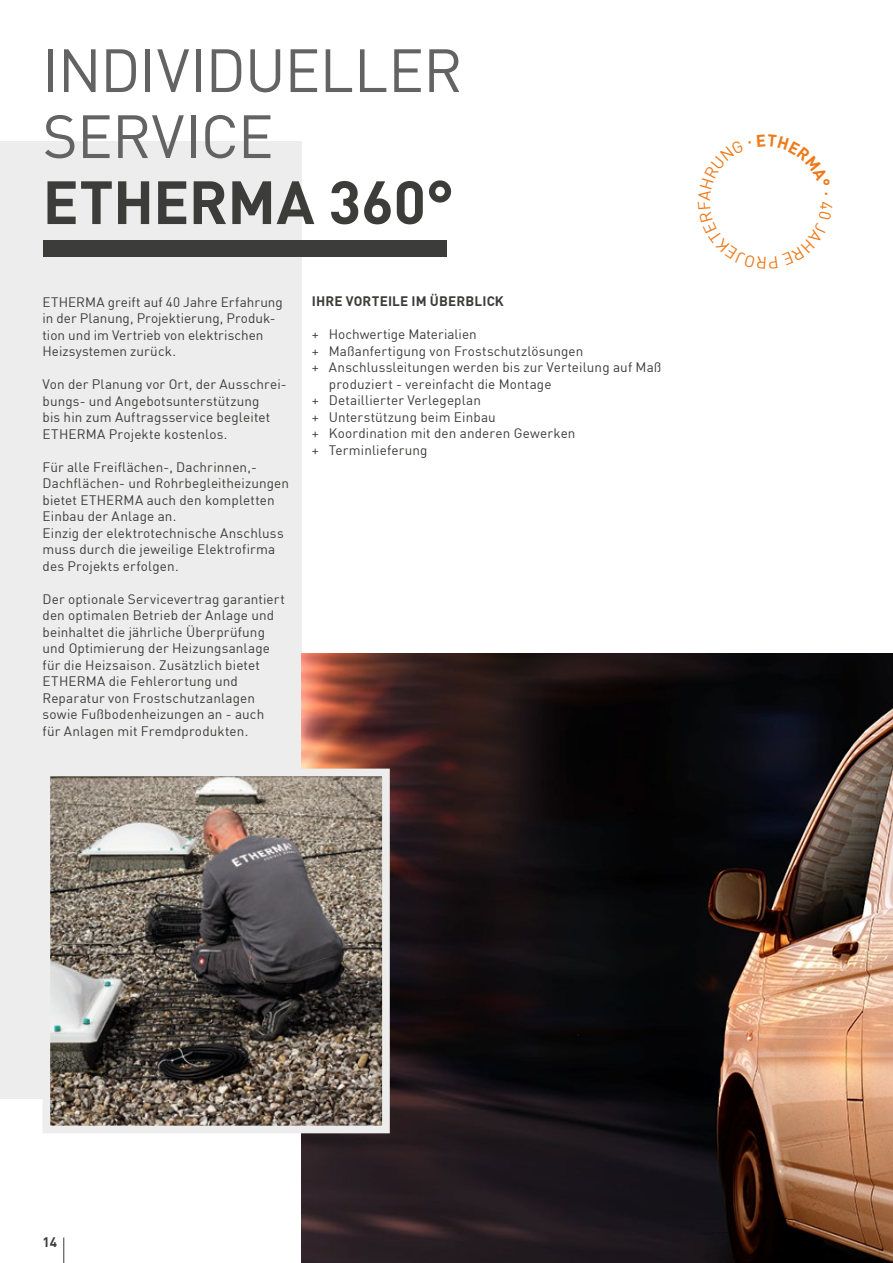
<style>
.page{position:relative;width:893px;height:1263px;background:#fff}
.page>*{position:absolute;margin:0;border:0;box-sizing:border-box;transform-origin:0 0}
.t1{font:60px/66px "DIN";letter-spacing:-.015em;color:#646363}
.t2{font:700 60px "DIN";letter-spacing:-.005em;color:#3c3c3b}
.t3{font:13.5px/16.5px "DIN";letter-spacing:.01em;color:#3c3c3b}
.t4{font:700 13.5px "DIN";letter-spacing:.01em;color:#3c3c3b}
</style>
<div class="page">
<svg style="left:63px;top:1237px;width:1px;height:26px"></svg>
<div style="left:0;top:142px;width:301px;height:957px;background:#ededed"></div>
<div style="left:43px;top:241px;width:403px;height:16px;background:#3c3c3b"></div>
<img style="left:301px;top:653px;width:592px;height:610px">
<svg style="left:43px;top:765px;width:351px;height:372px;background:#7e766f"></svg>
<h1 class="t1" style="left:43px;top:36px;width:421px">INDIVIDUELLER<br>SERVICE</h1>
<h1 class="t2" style="left:43px;top:163px;width:413px">ETHERMA 360°</h1>
<p class="t3" style="left:43px;top:293px;width:242px">ETHERMA greift auf 40 Jahre Erfahrung in der Planung, Projektierung, Produk&shy;tion und im Vertrieb von elektrischen Heizsystemen zurück.</p>
<p class="t3" style="left:43px;top:376px;width:246px">Von der Planung vor Ort, der Ausschrei&shy;bungs- und Angebotsunterstützung<br>bis hin zum Auftragsservice begleitet ETHERMA Projekte kostenlos.</p>
<p class="t3" style="left:43px;top:458px;width:248px">Für alle Freiflächen-, Dachrinnen,- Dachflächen- und Rohrbegleitheizungen bietet ETHERMA auch den kompletten Einbau der Anlage an.<br>Einzig der elektrotechnische Anschluss muss durch die jeweilige Elektrofirma des Projekts erfolgen.</p>
<p class="t3" style="left:43px;top:590px;width:244px">Der optionale Servicevertrag garantiert den optimalen Betrieb der Anlage und beinhaltet die jährliche Überprüfung und Optimierung der Heizungsanlage für die Heizsaison. Zusätzlich bietet ETHERMA die Fehlerortung und Reparatur von Frostschutzanlagen sowie Fußbodenheizungen an - auch für Anlagen mit Fremdprodukten.</p>
<p class="t4" style="left:312px;top:293px;width:193px">IHRE VORTEILE IM ÜBERBLICK</p>
<p class="t3" style="left:312px;top:326px;width:166px">+ Hochwertige Materialien</p>
<p class="t3" style="left:312px;top:343px;width:273px">+ Maßanfertigung von Frostschutzlösungen</p>
<p class="t3" style="left:312px;top:359px;width:351px">+ Anschlussleitungen werden bis zur Verteilung auf Maß</p>
<p class="t3" style="left:329px;top:376px;width:224px">produziert - vereinfacht die Montage</p>
<p class="t3" style="left:312px;top:392px;width:171px">+ Detaillierter Verlegeplan</p>
<p class="t3" style="left:312px;top:409px;width:186px">+ Unterstützung beim Einbau</p>
<p class="t3" style="left:312px;top:425px;width:265px">+ Koordination mit den anderen Gewerken</p>
<p class="t3" style="left:312px;top:442px;width:117px">+ Terminlieferung</p>
<p class="t4" style="left:43px;top:1233px;width:16px">14</p>
</div>
